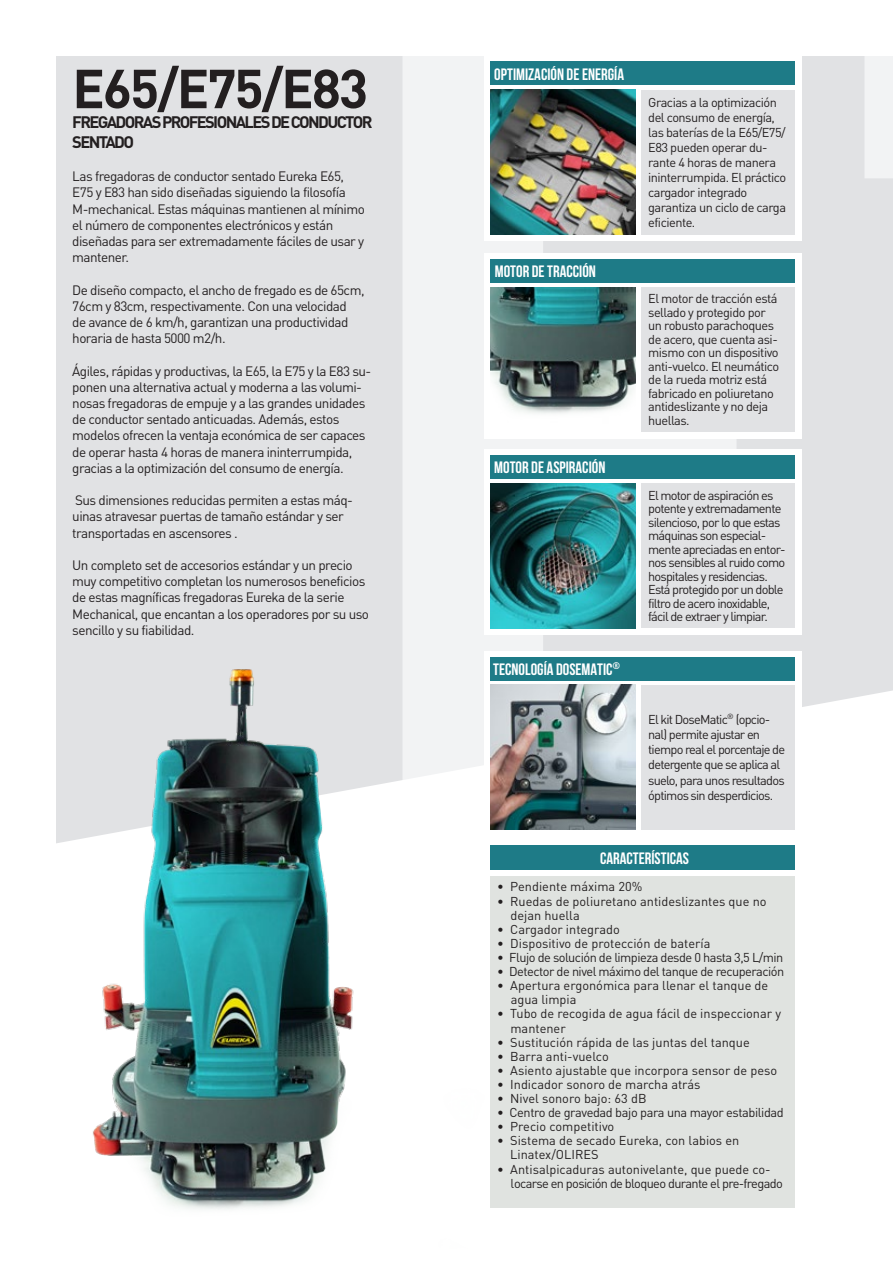
<style>
.page{position:relative;width:893px;height:1263px;background:#fff}
.page>*{position:absolute;margin:0;border:0;box-sizing:border-box;transform-origin:0 0}
.t1{font:700 1282.2px "Bebas Neue";color:#f2f3f4}
.t2{font:700 54px "DIN Pro";letter-spacing:-.04em;color:#231f20}
.t3{font:700 16.5px "Bebas Neue";color:#fff}
.t4{font:700 16.5px/19.8px "DIN Pro";letter-spacing:-.1em;color:#231f20}
.t5{font:13.5px/16.2px "DIN Pro";letter-spacing:-.04em;color:#231f20}
.t6{font:12.75px/13.5px "DIN Pro";letter-spacing:-.04em;color:#231f20}
.t7{font:12.75px/14.1px "DIN Pro";color:#231f20}
.t8{font:12.75px/13.5px "DIN Pro";letter-spacing:-.06em;color:#231f20}
</style>
<div class="page">
<div style="left:55px;top:55px;width:838px;height:1153px;background:#e1e2e4"></div>
<div style="left:684px;top:691px;width:209px;height:517px;background:#fff"></div>
<img style="left:889px;top:690px;width:4px;height:350px">
<svg style="left:484px;top:55px;width:317px;height:186px;fill:#fff"></svg>
<div style="left:484px;top:253px;width:317px;height:185px;background:#fff"></div>
<div style="left:484px;top:449px;width:317px;height:186px;background:#fff"></div>
<div style="left:485px;top:651px;width:317px;height:185px;background:#fff"></div>
<img style="left:491px;top:483px;width:144px;height:145px">
<img style="left:491px;top:90px;width:144px;height:144px">
<img style="left:491px;top:287px;width:144px;height:127px">
<img style="left:55px;top:643px;width:629px;height:567px">
<div style="left:491px;top:876px;width:304px;height:332px;background:#e0e3e0"></div>
<div style="left:642px;top:483px;width:153px;height:145px;background:#e1e2e4"></div>
<div style="left:642px;top:90px;width:153px;height:144px;background:#e1e2e4"></div>
<div style="left:642px;top:287px;width:153px;height:145px;background:#e1e2e4"></div>
<div style="left:491px;top:845px;width:304px;height:25px;background:#1e7b87"></div>
<div style="left:491px;top:455px;width:304px;height:24px;background:#1e7b87"></div>
<div style="left:491px;top:62px;width:304px;height:23px;background:#1e7b87"></div>
<div style="left:491px;top:259px;width:304px;height:24px;background:#1e7b87"></div>
<div style="left:642px;top:685px;width:153px;height:144px;background:#e1e2e4"></div>
<div style="left:491px;top:657px;width:304px;height:23px;background:#1e7b87"></div>
<h2 class="t2" style="left:72px;top:44px;width:297px">E65/E75/E83</h2>
<p class="t4" style="left:72px;top:110px;width:302px">FREGADORAS PROFESIONALES DE CONDUCTOR<br>SENTADO</p>
<p class="t5" style="left:72px;top:167px;width:294px">Las fregadoras de conductor sentado Eureka E65, E75 y E83 han sido diseñadas siguiendo la filosofía M-mechanical. Estas máquinas mantienen al mínimo el número de componentes electrónicos y están diseñadas para ser extremadamente fáciles de usar y mantener.</p>
<p class="t5" style="left:72px;top:280px;width:294px">De diseño compacto, el ancho de fregado es de 65cm, 76cm y 83cm, respectivamente. Con una velocidad<br>de avance de 6 km/h, garantizan una productividad horaria de hasta 5000 m2/h.</p>
<p class="t5" style="left:72px;top:361px;width:301px">Ágiles, rápidas y productivas, la E65, la E75 y la E83 su&shy;ponen una alternativa actual y moderna a las volumi&shy;nosas fregadoras de empuje y a las grandes unidades de conductor sentado anticuadas. Además, estos modelos ofrecen la ventaja económica de ser capaces de operar hasta 4 horas de manera ininterrumpida, gracias a la optimización del consumo de energía.</p>
<p class="t5" style="left:72px;top:491px;width:282px">Sus dimensiones reducidas permiten a estas máq&shy;uinas atravesar puertas de tamaño estándar y ser transportadas en ascensores .</p>
<p class="t5" style="left:72px;top:556px;width:298px">Un completo set de accesorios estándar y un precio muy competitivo completan los numerosos beneficios de estas magníficas fregadoras Eureka de la serie Mechanical, que encantan a los operadores por su uso sencillo y su fiabilidad.</p>
<h1 class="t1" style="left:351px;top:-198px;width:473px">E</h1>
<p class="t3" style="left:494px;top:65px;width:131px">OPTIMIZACIÓN DE ENERGÍA</p>
<p class="t6" style="left:648px;top:93px;width:139px;line-height:15px">Gracias a la optimización del consumo de energía, las baterías de la E65/E75/<br>E83 pueden operar du&shy;rante 4 horas de manera ininterrumpida. El práctico cargador integrado garantiza un ciclo de carga eficiente.</p>
<p class="t3" style="left:495px;top:262px;width:103px">MOTOR DE TRACCIÓN</p>
<p class="t6" style="left:648px;top:291px;width:133px">El motor de tracción está sellado y protegido por un robusto parachoques de acero, que cuenta asi&shy;mismo con un dispositivo anti-vuelco. El neumático de la rueda motriz está fabricado en poliuretano antideslizante y no deja huellas.</p>
<p class="t3" style="left:494px;top:458px;width:113px">MOTOR DE ASPIRACIÓN</p>
<p class="t8" style="left:648px;top:487px;width:139px">El motor de aspiración es potente y extremadamente silencioso, por lo que estas máquinas son especial&shy;mente apreciadas en entor&shy;nos sensibles al ruido como hospitales y residencias.<br>Está protegido por un doble filtro de acero inoxidable, fácil de extraer y limpiar.</p>
<p class="t3" style="left:493px;top:660px;width:128px">TECNOLOGÍA DOSEMATIC<sup>®</sup></p>
<p class="t8" style="left:648px;top:710px;width:139px;line-height:15.3px">El kit DoseMatic<sup>®</sup> (opcio&shy;nal) permite ajustar en tiempo real el porcentaje de detergente que se aplica al suelo, para unos resultados óptimos sin desperdicios.</p>
<p class="t3" style="left:600px;top:849px;width:90px">CARACTERÍSTICAS</p>
<p class="t7" style="left:497px;top:878px;width:147px">• Pendiente máxima 20%</p>
<p class="t7" style="left:510px;top:893px;width:258px;text-indent:-13px">• Ruedas de poliuretano antideslizantes que no dejan huella</p>
<p class="t7" style="left:497px;top:921px;width:124px">• Cargador integrado</p>
<p class="t7" style="left:497px;top:935px;width:215px">• Dispositivo de protección de batería</p>
<p class="t6" style="left:497px;top:949px;width:288px">• Flujo de solución de limpieza desde 0 hasta 3,5 L/min</p>
<p class="t6" style="left:497px;top:963px;width:289px">• Detector de nivel máximo del tanque de recuperación</p>
<p class="t7" style="left:511px;top:977px;width:259px;text-indent:-14px">• Apertura ergonómica para llenar el tanque de agua limpia</p>
<p class="t7" style="left:510px;top:1005px;width:272px;text-indent:-13px">• Tubo de recogida de agua fácil de inspeccionar y mantener</p>
<p class="t7" style="left:497px;top:1034px;width:254px">• Sustitución rápida de las juntas del tanque</p>
<p class="t7" style="left:497px;top:1048px;width:113px">• Barra anti-vuelco</p>
<p class="t7" style="left:497px;top:1062px;width:282px">• Asiento ajustable que incorpora sensor de peso</p>
<p class="t7" style="left:497px;top:1076px;width:205px">• Indicador sonoro de marcha atrás</p>
<p class="t7" style="left:497px;top:1090px;width:151px">• Nivel sonoro bajo: 63 dB</p>
<p class="t6" style="left:497px;top:1104px;width:288px">• Centro de gravedad bajo para una mayor estabilidad</p>
<p class="t7" style="left:497px;top:1118px;width:119px">• Precio competitivo</p>
<p class="t7" style="left:510px;top:1132px;width:231px;text-indent:-13px">• Sistema de secado Eureka, con labios en<br>Linatex/OLIRES</p>
<p class="t6" style="left:510px;top:1160px;width:274px;line-height:14.1px;text-indent:-13px">• Antisalpicaduras autonivelante, que puede co&shy;locarse en posición de bloqueo durante el pre-fregado</p>
</div>
